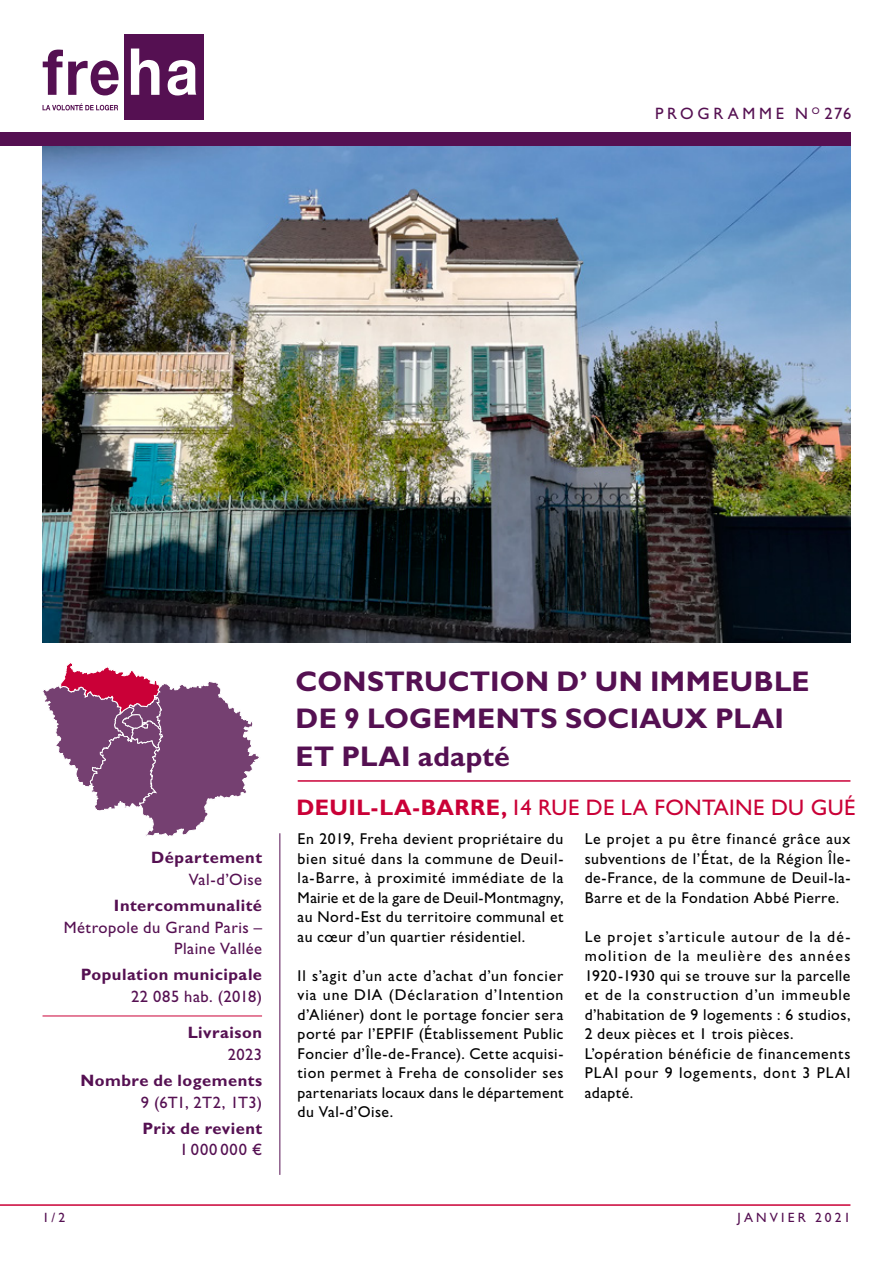
<style>
.page{position:relative;width:893px;height:1263px;background:#fff}
.page>*{position:absolute;margin:0;border:0;box-sizing:border-box;transform-origin:0 0}
.t1{font:700 28.5px/37.5px "Gill Sans Std";letter-spacing:.005em;color:#551052}
.t2{font:22.5px "Gill Sans Std";letter-spacing:.015em;color:#ca0037}
.t3{font:700 16.5px "Gill Sans Std";letter-spacing:.03em;color:#551052}
.t4{font:16.5px/21.9px "Gill Sans Std";letter-spacing:.03em;color:#551052;text-align:right}
.t5{font:16.5px "Gill Sans Std";letter-spacing:.22em;color:#551052}
.t6{font:16.5px "Gill Sans Std";letter-spacing:.005em;color:#551052}
.t7{font:15.75px/19.5px "Gill Sans Std";letter-spacing:.035em;color:#000;text-align:justify}
.t8{font:13.5px "Gill Sans Std";letter-spacing:.235em;color:#551052}
.s1{font-weight:700}
</style>
<div class="page">
<img style="left:43px;top:146px;width:807px;height:496px">
<div style="left:124px;top:34px;width:79px;height:85px;background:#551052"></div>
<svg style="left:43px;top:50px;width:76px;height:45px"></svg>
<svg style="left:131px;top:49px;width:28px;height:46px"></svg>
<svg style="left:168px;top:60px;width:28px;height:36px"></svg>
<svg style="left:43px;top:103px;width:75px;height:7px"></svg>
<div style="left:0;top:132px;width:850px;height:14px;background:#551052"></div>
<hr style="left:0;top:1204px;width:850px;height:2px;background:#ca0037">
<hr style="left:279px;top:833px;width:1px;height:342px;background:#551052">
<hr style="left:298px;top:780px;width:552px;height:2px;background:#ca0037">
<hr style="left:43px;top:1015px;width:219px;height:1px;background:#ca0037">
<svg style="left:43px;top:662px;width:216px;height:174px"></svg>
<p class="t5" style="left:655px;top:104px;width:198px">PROGRAMME N <sup>O</sup> 276</p>
<h1 class="t1" style="left:296px;top:662px;width:516px">CONSTRUCTION D’ UN IMMEUBLE<br>DE 9 LOGEMENTS SOCIAUX PLAI<br>ET PLAI adapté</h1>
<p class="t3" style="left:151px;top:847px;width:112px">Département</p>
<p class="t4" style="left:189px;top:868px;width:75px">Val-d’Oise</p>
<p class="t3" style="left:114px;top:895px;width:150px">Intercommunalité</p>
<p class="t4" style="left:64px;top:916px;width:200px">Métropole du Grand Paris –<br>Plaine Vallée</p>
<p class="t3" style="left:81px;top:965px;width:183px">Population municipale</p>
<p class="t4" style="left:131px;top:986px;width:133px">22 085 hab. (2018)</p>
<p class="t3" style="left:188px;top:1022px;width:76px">Livraison</p>
<p class="t4" style="left:228px;top:1043px;width:36px">2023</p>
<p class="t3" style="left:80px;top:1070px;width:183px">Nombre de logements</p>
<p class="t6" style="left:141px;top:1092px;width:123px">9 (6T1, 2T2, 1T3)</p>
<p class="t3" style="left:142px;top:1118px;width:121px">Prix de revient</p>
<p class="t4" style="left:180px;top:1139px;width:84px">1 000 000 €</p>
<h2 class="t2" style="left:297px;top:795px;width:560px"><span class="s1">DEUIL-LA-BARRE,</span> 14 RUE DE LA FONTAINE DU GUÉ</h2>
<p class="t7" style="left:298px;top:829px;width:267px">En 2019, Freha devient propriétaire du bien situé dans la commune de Deuil&shy;la-Barre, à proximité immédiate de la Mairie et de la gare de Deuil-Montmagny, au Nord-Est du territoire communal et au cœur d’un quartier résidentiel.</p>
<p class="t7" style="left:298px;top:965px;width:267px">Il s’agit d’un acte d’achat d’un foncier via une DIA (Déclaration d’Intention d’Aliéner) dont le portage foncier sera porté par l’EPFIF (Établissement Public Foncier d’Île-de-France). Cette acquisi&shy;tion permet à Freha de consolider ses partenariats locaux dans le département du Val-d’Oise.</p>
<p class="t7" style="left:585px;top:829px;width:267px">Le projet a pu être financé grâce aux subventions de l’État, de la Région Île&shy;de-France, de la commune de Deuil-la-Barre et de la Fondation Abbé Pierre.</p>
<p class="t7" style="left:585px;top:926px;width:267px;text-align:left">Le projet s’articule autour de la dé&shy;molition de la meulière des années 1920-1930 qui se trouve sur la parcelle et de la construction d’un immeuble d’habitation de 9 logements : 6 studios, 2 deux pièces et 1 trois pièces.<br>L’opération bénéficie de financements PLAI pour 9 logements, dont 3 PLAI adapté.</p>
<p class="t8" style="left:43px;top:1210px;width:24px">1/2</p>
<p class="t8" style="left:737px;top:1210px;width:114px">JANVIER 2021</p>
</div>
